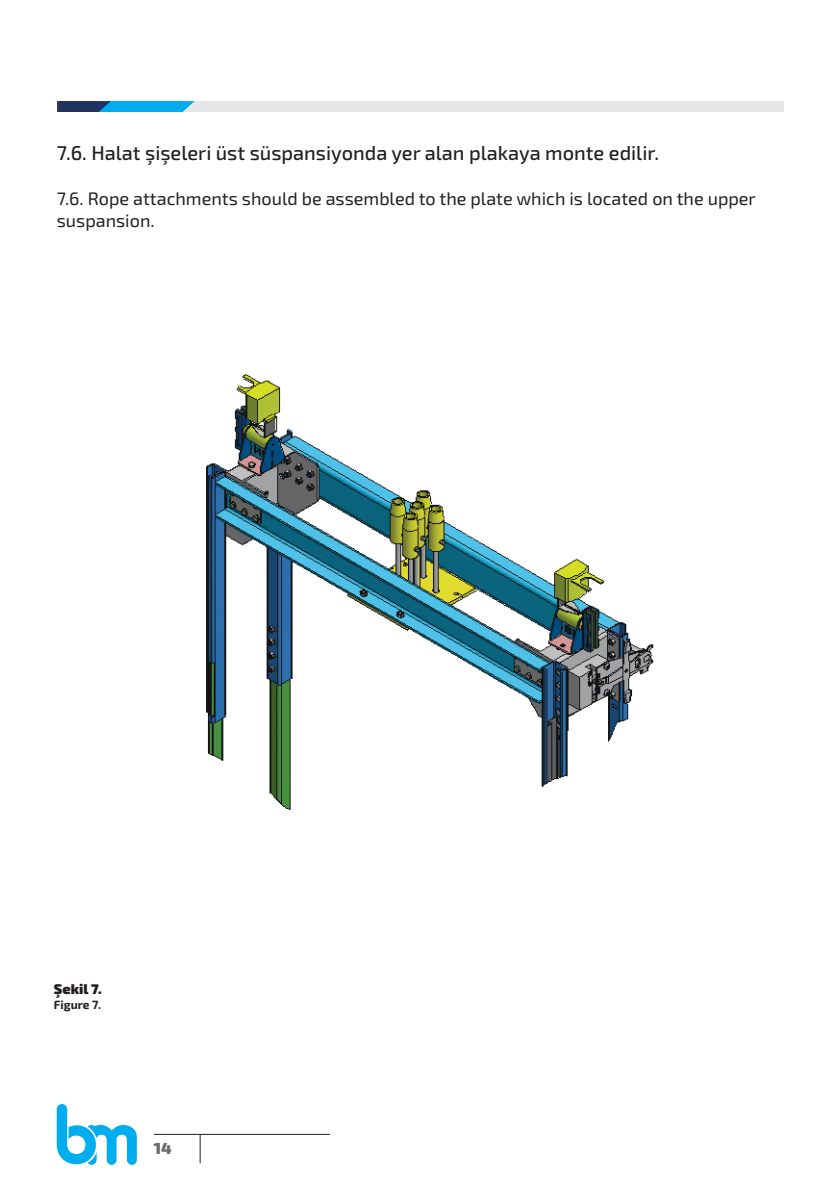
<style>
.page{position:relative;width:840px;height:1191px;background:#fff}
.page>*{position:absolute;margin:0;border:0;box-sizing:border-box;transform-origin:0 0}
.t1{font:500 20px "Exo 2.0";color:#231f20}
.t2{font:18px/21.6px "Exo 2.0";color:#231f20}
.t3{font:900 16px "Exo 2.0";color:#6c6d70}
.t4{font:900 14px "Exo 2.0";color:#231f20}
.t5{font:700 12px "Exo 2.0";color:#231f20}
</style>
<div class="page">
<svg style="left:57px;top:1104px;width:80px;height:60px"></svg>
<svg style="left:199px;top:1134px;width:1px;height:29px"></svg>
<hr style="left:154px;top:1133px;width:176px;height:1px;background:#231f20">
<div style="left:58px;top:101px;width:724px;height:11px;background:#e6e7e9"></div>
<div style="left:57px;top:101px;width:126px;height:11px;background:#00aeef"></div>
<div style="left:57px;top:101px;width:42px;height:11px;background:#3e3e3f"></div>
<svg style="left:58px;top:101px;width:53px;height:11px"></svg>
<svg style="left:183px;top:101px;width:12px;height:11px"></svg>
<img style="left:206px;top:373px;width:448px;height:437px">
<p class="t1" style="left:57px;top:141px;width:603px">7.6. Halat şişeleri üst süspansiyonda yer alan plakaya monte edilir.</p>
<p class="t2" style="left:57px;top:188px;width:700px">7.6. Rope attachments should be assembled to the plate which is located on the upper suspansion.</p>
<p class="t4" style="left:54px;top:981px;width:49px">Şekil 7.</p>
<p class="t5" style="left:54px;top:997px;width:49px">Figure 7.</p>
<p class="t3" style="left:154px;top:1138px;width:19px">14</p>
</div>
